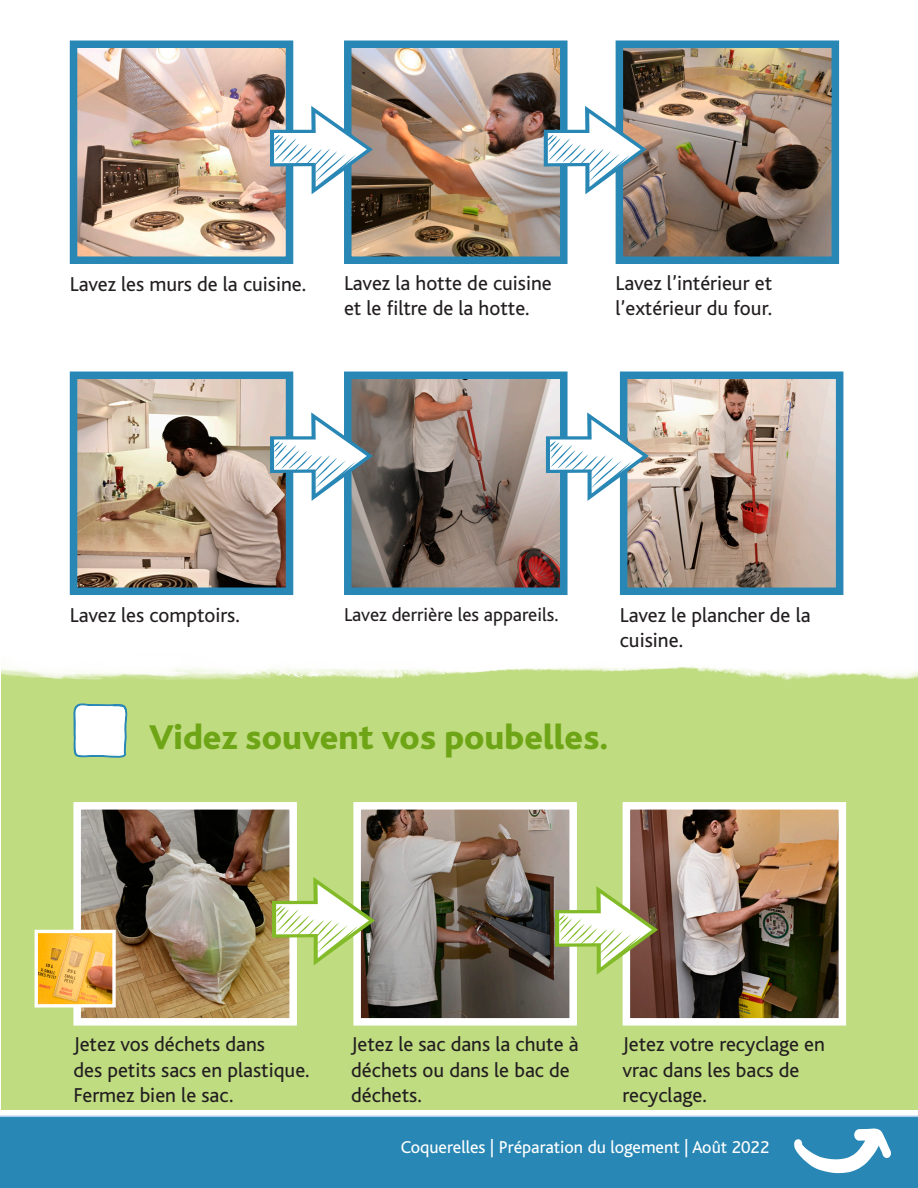
<style>
.page{position:relative;width:918px;height:1188px;background:#fff}
.page>*{position:absolute;margin:0;border:0;box-sizing:border-box;transform-origin:0 0}
.t1{font:800 36px "Bliss";color:#6ea516}
.t2{font:21px/25.2px "Bliss";color:#231f20}
.t3{font:19.5px "Bliss";color:#231f20}
.t4{font:18px "Bliss";color:#fff}
</style>
<div class="page">
<div style="left:0;top:1116px;width:918px;height:72px;background:#2887b4"></div>
<svg style="left:794px;top:1128px;width:97px;height:45px"></svg>
<div style="left:1px;top:653px;width:917px;height:457px;background:#c0dc81"></div>
<img style="left:1px;top:653px;width:917px;height:27px">
<img style="left:79px;top:381px;width:205px;height:205px">
<div style="left:70px;top:372px;width:223px;height:223px;border:8px solid #2887b4"></div>
<img style="left:629px;top:381px;width:205px;height:205px">
<div style="left:620px;top:372px;width:223px;height:223px;border:8px solid #2887b4"></div>
<img style="left:79px;top:49px;width:205px;height:206px">
<div style="left:70px;top:40px;width:223px;height:224px;border:8px solid #2887b4"></div>
<img style="left:353px;top:381px;width:206px;height:205px">
<div style="left:344px;top:372px;width:224px;height:223px;border:8px solid #2887b4"></div>
<img style="left:82px;top:811px;width:206px;height:206px">
<div style="left:73px;top:802px;width:224px;height:224px;border:8px solid #fff"></div>
<img style="left:353px;top:49px;width:206px;height:206px">
<div style="left:344px;top:40px;width:224px;height:224px;border:8px solid #2887b4"></div>
<img style="left:625px;top:49px;width:205px;height:206px">
<div style="left:616px;top:40px;width:223px;height:224px;border:8px solid #2887b4"></div>
<img style="left:362px;top:811px;width:206px;height:206px">
<div style="left:353px;top:802px;width:224px;height:224px;border:8px solid #fff"></div>
<img style="left:39px;top:934px;width:73px;height:70px">
<div style="left:35px;top:930px;width:81px;height:78px;border:3px solid #fff"></div>
<img style="left:632px;top:811px;width:205px;height:206px">
<div style="left:623px;top:802px;width:223px;height:224px;border:8px solid #fff"></div>
<svg style="left:555px;top:886px;width:103px;height:89px"></svg>
<svg style="left:270px;top:412px;width:103px;height:89px"></svg>
<svg style="left:546px;top:412px;width:103px;height:89px"></svg>
<svg style="left:270px;top:106px;width:103px;height:88px"></svg>
<svg style="left:544px;top:106px;width:103px;height:88px"></svg>
<svg style="left:272px;top:877px;width:103px;height:88px"></svg>
<svg style="left:73px;top:703px;width:55px;height:55px;background:#deeceb"></svg>
<p class="t2" style="left:70px;top:272px;width:238px">Lavez les murs de la cuisine.</p>
<p class="t2" style="left:344px;top:271px;width:209px">Lavez la hotte de cuisine</p>
<p class="t2" style="left:344px;top:296px;width:187px">et le filtre de la hotte.</p>
<p class="t2" style="left:616px;top:271px;width:158px">Lavez l’intérieur et l’extérieur du four.</p>
<p class="t3" style="left:344px;top:604px;width:216px">Lavez derrière les appareils.</p>
<p class="t2" style="left:70px;top:603px;width:171px">Lavez les comptoirs.</p>
<p class="t2" style="left:620px;top:603px;width:192px">Lavez le plancher de la cuisine.</p>
<p class="t1" style="left:149px;top:719px;width:461px">Videz souvent vos poubelles.</p>
<p class="t2" style="left:73px;top:1032px;width:193px">Jetez vos déchets dans</p>
<p class="t2" style="left:73px;top:1058px;width:238px">des petits sacs en plastique.<br>Fermez bien le sac.</p>
<p class="t2" style="left:351px;top:1032px;width:229px">Jetez le sac dans la chute à déchets ou dans le bac de déchets.</p>
<p class="t2" style="left:623px;top:1032px;width:204px">Jetez votre recyclage en vrac dans les bacs de recyclage.</p>
<p class="t4" style="left:401px;top:1138px;width:370px">Coquerelles | Préparation du logement | Août 2022</p>
</div>
